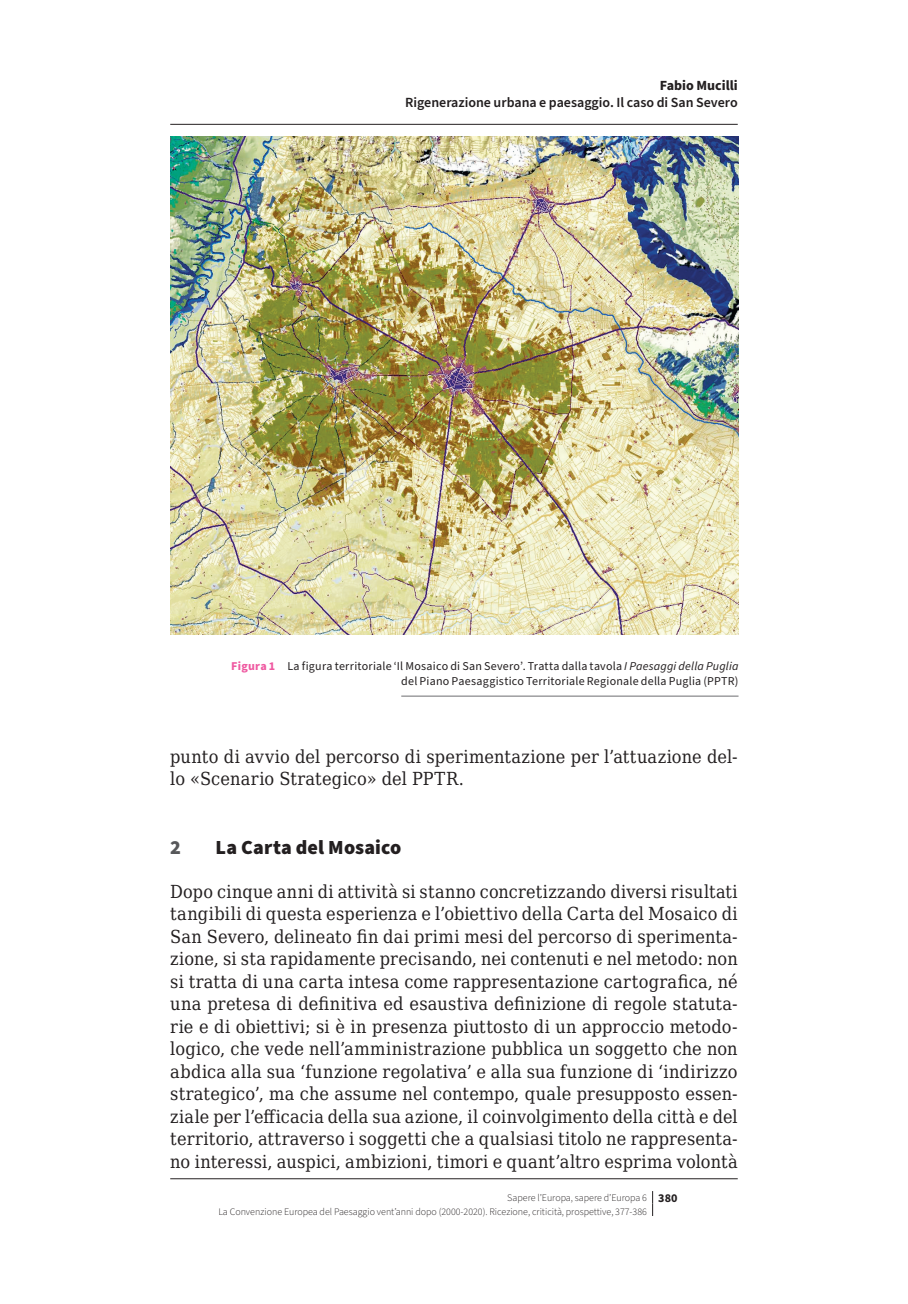
<style>
.page{position:relative;width:908px;height:1304px;background:#fff}
.page>*{position:absolute;margin:0;border:0;box-sizing:border-box;transform-origin:0 0}
.t1{font:900 20px "Source Sans Pro";letter-spacing:.005em;color:#231f20}
.t2{font:900 20px "Source Sans Pro";color:#57585a}
.t3{font:18px/22.4px "DejaVu Serif Condensed";letter-spacing:.01em;color:#231f20}
.t4{font:600 14px "Source Sans Pro";color:#231f20}
.t5{font:700 14px "Source Sans Pro";color:#231f20}
.t6{font:12px/15px "Source Sans Pro";letter-spacing:.02em;color:#231f20;text-align:right}
.t7{font:300 10px/13.8px "Source Sans Pro";color:#231f20}
.s1{font-weight:700;color:#ef59a1}
.s2{font-style:italic}
.s3{font-weight:700;font-size:12px}
</style>
<div class="page">
<svg style="left:652px;top:1191px;width:1px;height:25px"></svg>
<img style="left:170px;top:136px;width:568px;height:499px">
<hr style="left:401px;top:696px;width:337px;height:1px;background:#6c6d70">
<hr style="left:170px;top:124px;width:567px;height:1px;background:#231f20">
<hr style="left:170px;top:1178px;width:567px;height:1px;background:#231f20">
<p class="t5" style="left:659px;top:76px;width:79px">Fabio Mucilli</p>
<p class="t4" style="left:405px;top:93px;width:334px">Rigenerazione urbana e paesaggio. Il caso di San Severo</p>
<p class="t6" style="left:231px;top:659px;width:508px"><span class="s1">Figura 1</span> La figura territoriale ‘Il Mosaico di San Severo’. Tratta dalla tavola <span class="s2">I Paesaggi della Puglia </span>del Piano Paesaggistico Territoriale Regionale della Puglia (PPTR)</p>
<p class="t3" style="left:170px;top:745px;width:568px">punto di avvio del percorso di sperimentazione per l’attuazione del&shy;lo «Scenario Strategico» del PPTR.</p>
<p class="t2" style="left:170px;top:834px;width:12px">2</p>
<p class="t1" style="left:215px;top:834px;width:187px">La Carta del Mosaico</p>
<p class="t3" style="left:170px;top:880px;width:568px;text-align:justify">Dopo cinque anni di attività si stanno concretizzando diversi risultati tangibili di questa esperienza e l’obiettivo della Carta del Mosaico di San Severo, delineato fin dai primi mesi del percorso di sperimenta&shy;zione, si sta rapidamente precisando, nei contenuti e nel metodo: non si tratta di una carta intesa come rappresentazione cartografica, né una pretesa di definitiva ed esaustiva definizione di regole statuta&shy;rie e di obiettivi; si è in presenza piuttosto di un approccio metodo&shy;logico, che vede nell’amministrazione pubblica un soggetto che non abdica alla sua ‘funzione regolativa’ e alla sua funzione di ‘indirizzo strategico’, ma che assume nel contempo, quale presupposto essen&shy;ziale per l’efficacia della sua azione, il coinvolgimento della città e del territorio, attraverso i soggetti che a qualsiasi titolo ne rappresenta&shy;no interessi, auspici, ambizioni, timori e quant’altro esprima volontà</p>
<p class="t7" style="left:218px;top:1191px;width:460px;text-indent:289px">Sapere l’Europa, sapere d’Europa 6 <span class="s3">380<br></span>La Convenzione Europea del Paesaggio vent’anni dopo (2000-2020). Ricezione, criticità, prospettive, 377-386</p>
</div>
